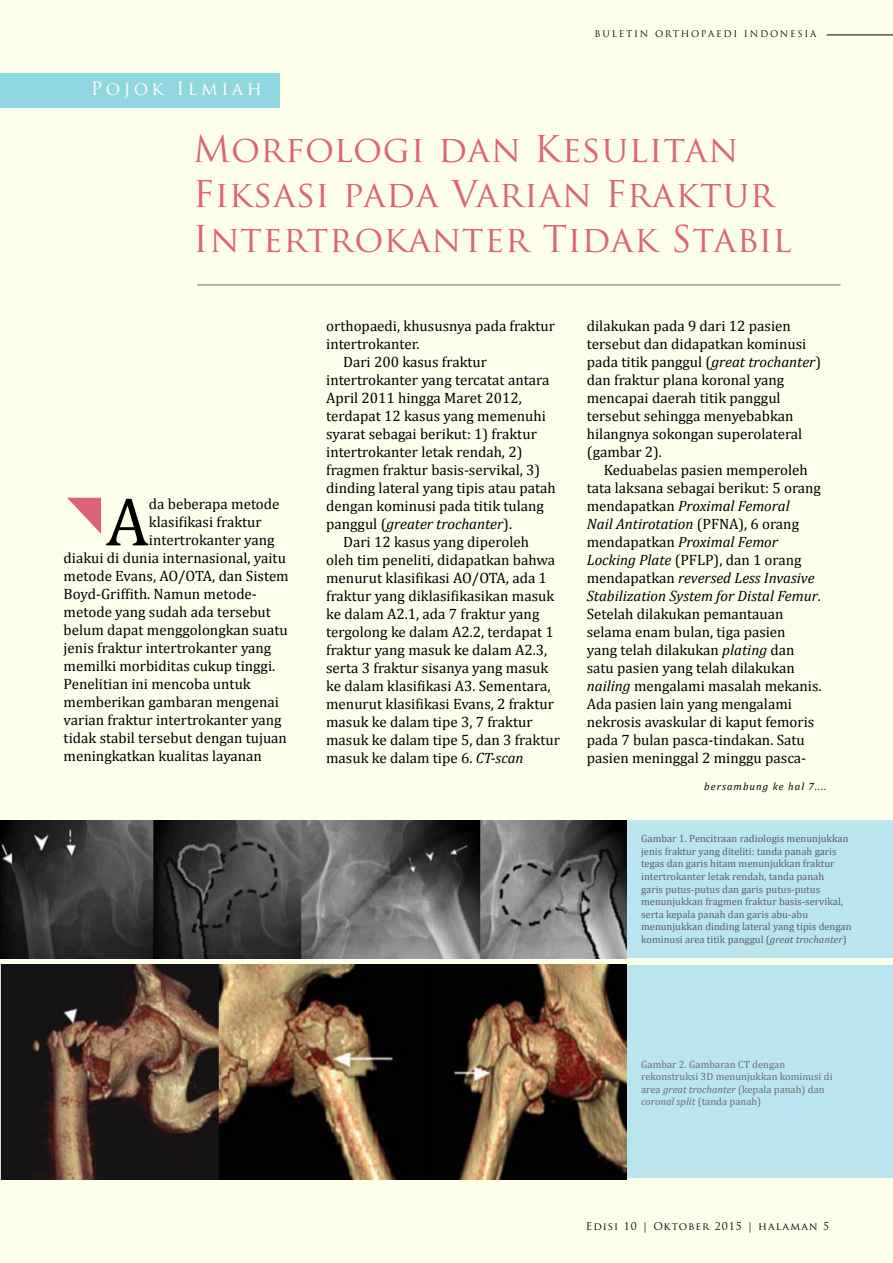
<style>
.page{position:relative;width:893px;height:1263px;background:#feffea}
.page>*{position:absolute;margin:0;border:0;box-sizing:border-box;transform-origin:0 0}
.t1{font:69px "Cambria";color:#000}
.t2{font:36px/45px "Trajan Pro";letter-spacing:.02em;color:#dc6477}
.t3{font:18px "Trajan Pro";letter-spacing:.2em;color:#fff}
.t4{font:15px/18px "Cambria";color:#000}
.t5{font:italic 15px "Cambria";color:#000}
.t6{font:10.5px/12.6px "Cambria";color:#5f6062}
.t7{font:10.5px/12.6px "Cambria";color:#6d6e71}
.t8{font:10.5px "Trajan Pro";letter-spacing:.1em;color:#000}
.t9{font:italic 10.5px "Cambria";letter-spacing:.1em;color:#000}
.t10{font:9px "Trajan Pro";letter-spacing:.2em;color:#000}
.s1{font-style:normal}
.s2{font-style:italic}
</style>
<div class="page">
<div style="left:582px;top:821px;width:311px;height:137px;background:#bae5ee"></div>
<div style="left:582px;top:965px;width:311px;height:212px;background:#bae5ee"></div>
<img style="left:0;top:965px;width:627px;height:214px">
<img style="left:0;top:821px;width:626px;height:137px">
<div style="left:0;top:73px;width:280px;height:34px;background:#90d7e0"></div>
<hr style="left:197px;top:285px;width:643px;height:1px;background:#000">
<svg style="left:67px;top:498px;width:34px;height:36px"></svg>
<p class="t3" style="left:91px;top:77px;width:173px">Pojok Ilmiah</p>
<p class="t10" style="left:594px;top:28px;width:223px">BULETIN ORTHOPAEDI INDONESIA</p>
<h2 class="t2" style="left:193px;top:126px;width:601px">Morfologi dan Kesulitan<br>Fiksasi pada Varian Fraktur<br>Intertrokanter Tidak Stabil</h2>
<h1 class="t1" style="left:106px;top:481px;width:44px">A</h1>
<p class="t4" style="left:149px;top:495px;width:132px">da beberapa metode</p>
<p class="t4" style="left:149px;top:513px;width:114px">klasifikasi fraktur</p>
<p class="t4" style="left:149px;top:531px;width:127px">intertrokanter yang</p>
<p class="t4" style="left:64px;top:549px;width:224px">diakui di dunia internasional, yaitu</p>
<p class="t4" style="left:64px;top:567px;width:227px">metode Evans, AO/OTA, dan Sistem</p>
<p class="t4" style="left:64px;top:585px;width:195px">Boyd-Griffith. Namun metode-</p>
<p class="t4" style="left:64px;top:603px;width:209px">metode yang sudah ada tersebut</p>
<p class="t4" style="left:64px;top:621px;width:226px">belum dapat menggolongkan suatu</p>
<p class="t4" style="left:64px;top:639px;width:209px">jenis fraktur intertrokanter yang</p>
<p class="t4" style="left:64px;top:657px;width:213px">memilki morbiditas cukup tinggi.</p>
<p class="t4" style="left:64px;top:675px;width:189px">Penelitian ini mencoba untuk</p>
<p class="t4" style="left:64px;top:693px;width:217px">memberikan gambaran mengenai</p>
<p class="t4" style="left:64px;top:711px;width:220px">varian fraktur intertrokanter yang</p>
<p class="t4" style="left:64px;top:729px;width:225px">tidak stabil tersebut dengan tujuan</p>
<p class="t4" style="left:64px;top:747px;width:200px">meningkatkan kualitas layanan</p>
<p class="t4" style="left:326px;top:316px;width:230px">orthopaedi, khususnya pada fraktur</p>
<p class="t4" style="left:326px;top:334px;width:95px">intertrokanter.</p>
<p class="t4" style="left:343px;top:352px;width:145px">Dari 200 kasus fraktur</p>
<p class="t4" style="left:326px;top:370px;width:225px">intertrokanter yang tercatat antara</p>
<p class="t4" style="left:326px;top:388px;width:197px">April 2011 hingga Maret 2012,</p>
<p class="t4" style="left:326px;top:406px;width:221px">terdapat 12 kasus yang memenuhi</p>
<p class="t4" style="left:326px;top:424px;width:212px">syarat sebagai berikut: 1) fraktur</p>
<p class="t4" style="left:326px;top:442px;width:198px">intertrokanter letak rendah, 2)</p>
<p class="t4" style="left:326px;top:460px;width:216px">fragmen fraktur basis-servikal, 3)</p>
<p class="t4" style="left:326px;top:478px;width:231px">dinding lateral yang tipis atau patah</p>
<p class="t4" style="left:326px;top:496px;width:219px">dengan kominusi pada titik tulang</p>
<p class="t5" style="left:326px;top:513px;width:187px"><span class="s1">panggul (</span>greater trochanter<span class="s1">).</span></p>
<p class="t4" style="left:343px;top:532px;width:187px">Dari 12 kasus yang diperoleh</p>
<p class="t4" style="left:326px;top:550px;width:231px">oleh tim peneliti, didapatkan bahwa</p>
<p class="t4" style="left:326px;top:568px;width:222px">menurut klasifikasi AO/OTA, ada 1</p>
<p class="t4" style="left:326px;top:586px;width:230px">fraktur yang diklasifikasikan masuk</p>
<p class="t4" style="left:326px;top:604px;width:215px">ke dalam A2.1, ada 7 fraktur yang</p>
<p class="t4" style="left:326px;top:622px;width:229px">tergolong ke dalam A2.2, terdapat 1</p>
<p class="t4" style="left:326px;top:640px;width:223px">fraktur yang masuk ke dalam A2.3,</p>
<p class="t4" style="left:326px;top:658px;width:224px">serta 3 fraktur sisanya yang masuk</p>
<p class="t4" style="left:326px;top:676px;width:226px">ke dalam klasifikasi A3. Sementara,</p>
<p class="t4" style="left:326px;top:694px;width:229px">menurut klasifikasi Evans, 2 fraktur</p>
<p class="t4" style="left:326px;top:712px;width:208px">masuk ke dalam tipe 3, 7 fraktur</p>
<p class="t4" style="left:326px;top:730px;width:235px">masuk ke dalam tipe 5, dan 3 fraktur</p>
<p class="t4" style="left:326px;top:748px;width:199px">masuk ke dalam tipe 6. <span class="s2">CT-scan</span></p>
<p class="t4" style="left:587px;top:316px;width:236px">dilakukan pada 9 dari 12 pasien tersebut dan didapatkan kominusi pada titik panggul (<span class="s2">great trochanter</span>) dan fraktur plana koronal yang mencapai daerah titik panggul tersebut sehingga menyebabkan hilangnya sokongan superolateral (gambar 2).</p>
<p class="t4" style="left:587px;top:460px;width:236px;text-indent:17px">Keduabelas pasien memperoleh tata laksana sebagai berikut: 5 orang mendapatkan <span class="s2">Proximal Femoral<br>Nail Antirotation</span> (PFNA), 6 orang mendapatkan <span class="s2">Proximal Femor Locking Plate</span> (PFLP), dan 1 orang mendapatkan <span class="s2">reversed Less Invasive Stabilization System for Distal Femur</span>.<br>Setelah dilakukan pemantauan selama enam bulan, tiga pasien<br>yang telah dilakukan <span class="s2">plating</span> dan satu pasien yang telah dilakukan <span class="s2">nailing</span> mengalami masalah mekanis.<br>Ada pasien lain yang mengalami nekrosis avaskular di kaput femoris pada 7 bulan pasca-tindakan. Satu pasien meninggal 2 minggu pasca-</p>
<p class="t9" style="left:704px;top:779px;width:124px">bersambung ke hal 7....</p>
<p class="t6" style="left:641px;top:832px;width:212px">Gambar 1. Pencitraan radiologis menunjukkan jenis fraktur yang diteliti: tanda panah garis tegas dan garis hitam menunjukkan fraktur intertrokanter letak rendah, tanda panah<br>garis putus-putus dan garis putus-putus menunjukkan fragmen fraktur basis-servikal, serta kepala panah dan garis abu-abu menunjukkan dinding lateral yang tipis dengan kominusi area titik panggul (<span class="s2">great trochanter</span>)</p>
<p class="t7" style="left:641px;top:1058px;width:193px">Gambar 2. Gambaran CT dengan rekonstruksi 3D menunjukkan kominusi di area <span class="s2">great trochanter</span> (kepala panah) dan <span class="s2">coronal split</span> (tanda panah)</p>
<p class="t8" style="left:586px;top:1219px;width:245px">Edisi 10 | Oktober 2015 | halaman 5</p>
</div>
